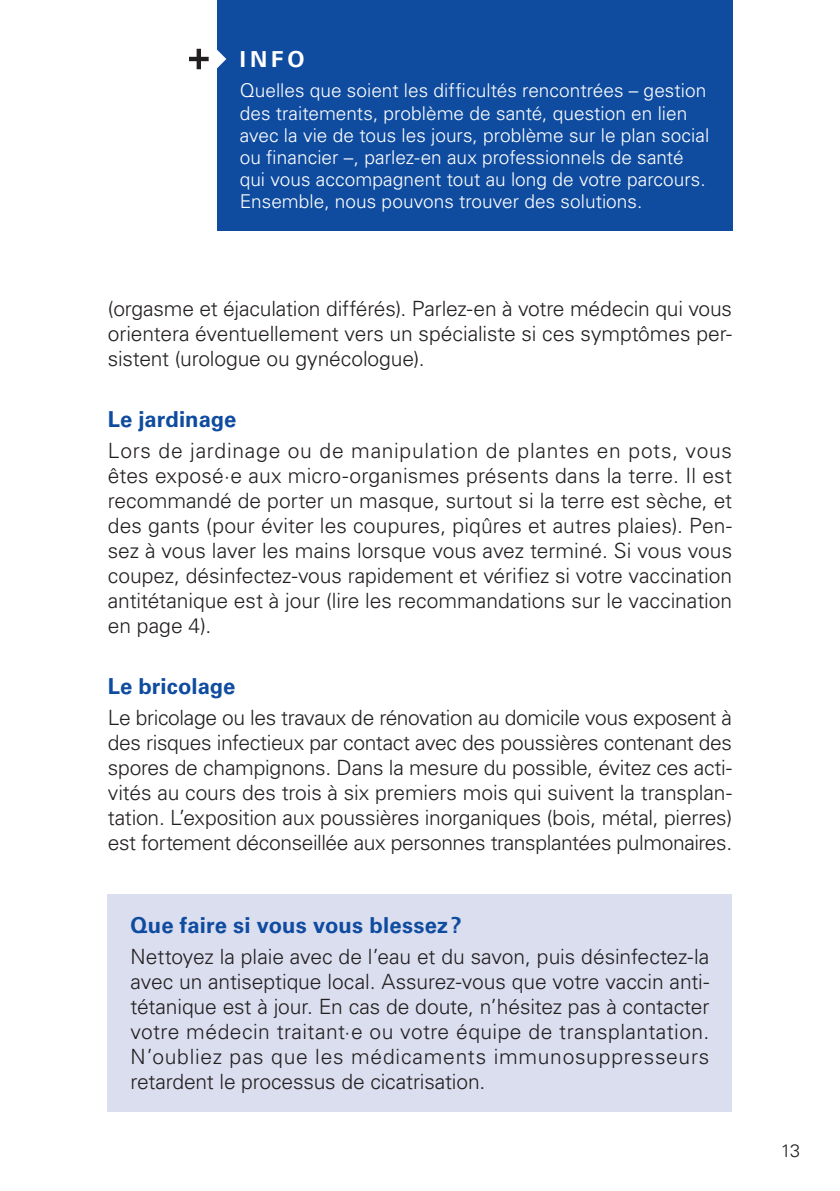
<style>
.page{position:relative;width:840px;height:1191px;background:#fff}
.page>*{position:absolute;margin:0;border:0;box-sizing:border-box;transform-origin:0 0}
.t1{font:700 22px "Univers LT Std";letter-spacing:.005em;color:#0f4ca0}
.t2{font:700 22px "Univers LT Std";color:#fff}
.t3{font:300 21px/25px "Univers LT Std";letter-spacing:-.005em;color:#231f20;text-align:justify}
.t4{font:300 19px/22px "Univers LT Std";color:#fff}
.t5{font:300 18px "Univers LT Std";color:#231f20}
</style>
<div class="page">
<div style="left:108px;top:894px;width:623px;height:217px;background:#dbdeef"></div>
<div style="left:217px;top:0;width:514px;height:230px;background:#0f4ca0"></div>
<svg style="left:189px;top:49px;width:37px;height:20px"></svg>
<p class="t2" style="left:239px;top:46px;width:66px">INFO</p>
<p class="t4" style="left:239px;top:80px;width:470px">Quelles que soient les difficultés rencontrées – gestion des traitements, problème de santé, question en lien avec la vie de tous les jours, problème sur le plan social ou financier –, parlez-en aux professionnels de santé qui vous accompagnent tout au long de votre parcours.<br>Ensemble, nous pouvons trouver des solutions.</p>
<p class="t3" style="left:108px;top:296px;width:625px">(orgasme et éjaculation différés). Parlez-en à votre médecin qui vous orientera éventuellement vers un spécialiste si ces symptômes per&shy;sistent (urologue ou gynécologue).</p>
<p class="t1" style="left:108px;top:406px;width:130px">Le jardinage</p>
<p class="t3" style="left:108px;top:438px;width:625px">Lors de jardinage ou de manipulation de plantes en pots, vous êtes exposé·e aux micro-organismes présents dans la terre. Il est recommandé de porter un masque, surtout si la terre est sèche, et des gants (pour éviter les coupures, piqûres et autres plaies). Pen&shy;sez à vous laver les mains lorsque vous avez terminé. Si vous vous coupez, désinfectez-vous rapidement et vérifiez si votre vaccination antitétanique est à jour (lire les recommandations sur le vaccination en page 4).</p>
<p class="t1" style="left:108px;top:673px;width:129px">Le bricolage</p>
<p class="t3" style="left:108px;top:705px;width:625px">Le bricolage ou les travaux de rénovation au domicile vous exposent à des risques infectieux par contact avec des poussières contenant des spores de champignons. Dans la mesure du possible, évitez ces acti&shy;vités au cours des trois à six premiers mois qui suivent la transplan&shy;tation. L’exposition aux poussières inorganiques (bois, métal, pierres) est fortement déconseillée aux personnes transplantées pulmonaires.</p>
<p class="t1" style="left:130px;top:912px;width:333px">Que faire si vous vous blessez?</p>
<p class="t3" style="left:130px;top:944px;width:580px">Nettoyez la plaie avec de l’eau et du savon, puis désinfectez-la avec un antiseptique local. Assurez-vous que votre vaccin anti&shy;tétanique est à jour. En cas de doute, n’hésitez pas à contacter votre médecin traitant·e ou votre équipe de transplantation.<br>N’oubliez pas que les médicaments immunosuppresseurs retardent le processus de cicatrisation.</p>
<p class="t5" style="left:780px;top:1139px;width:21px">13</p>
</div>
